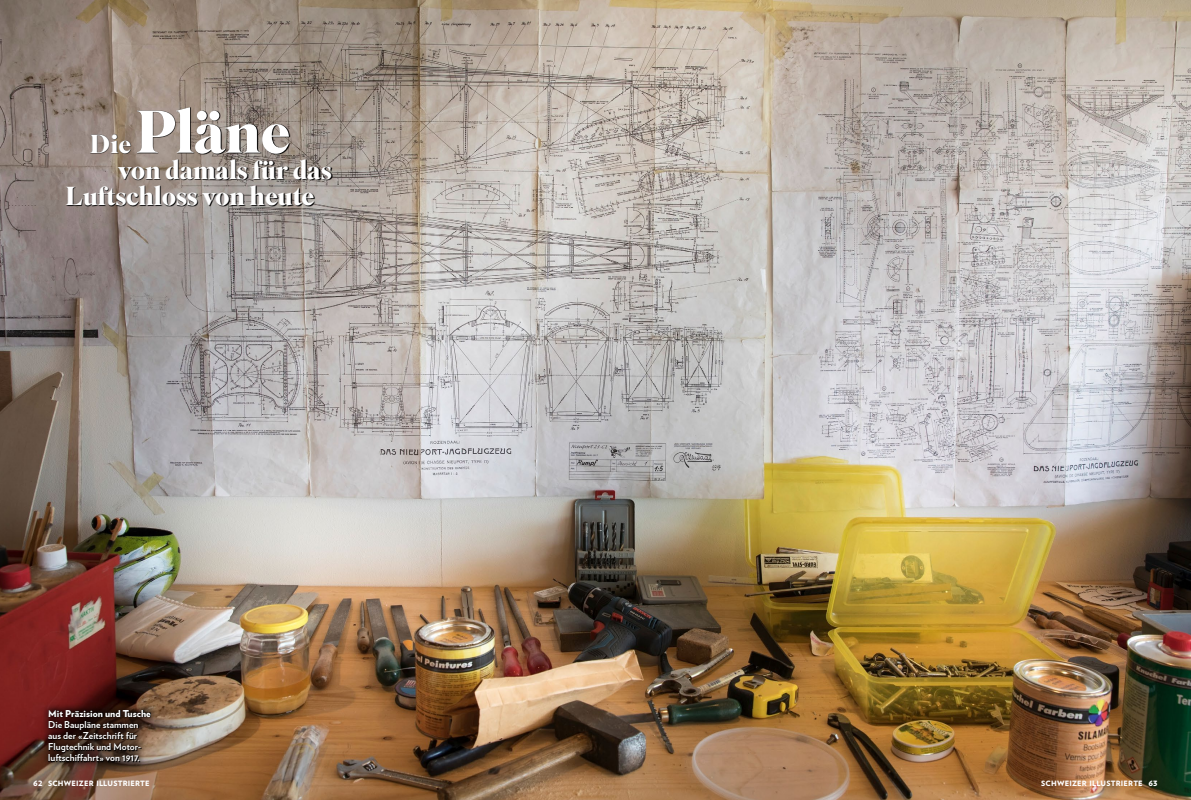
<style>
.page{position:relative;width:1191px;height:800px;background:#fff}
.page>*{position:absolute;margin:0;border:0;box-sizing:border-box;transform-origin:0 0}
._710_Umlauf_SupBo_26{font:700 60px "Superior Title";letter-spacing:-.01em;color:#fff}
._710_Umlauf_SupBo_26-2{font:700 26px/26px "Superior Title";letter-spacing:-.01em;color:#fff}
._801_Legi_9_5_VBold{font:700 9.5px/11px "Verlag";letter-spacing:.005em;color:#fff}
.t1{font:900 7.3px "Verlag";letter-spacing:.025em;color:#fff}
.s1{font-weight:900}
</style>
<div class="page">
<img style="left:0;top:0;width:1191px;height:799px">
<svg style="left:66px;top:107px;width:266px;height:99px;background:#726962"></svg>
<svg style="left:41px;top:702px;width:117px;height:66px;background:#3b231b"></svg>
<p class="_710_Umlauf_SupBo_26" style="left:136px;top:94px;width:156px">Pläne</p>
<p class="_710_Umlauf_SupBo_26-2" style="left:66px;top:158px;width:268px;text-indent:52px">von damals für das<br>Luftschloss von heute</p>
<p class="_710_Umlauf_SupBo_26-2" style="left:90px;top:132px;width:43px">Die</p>
<p class="_801_Legi_9_5_VBold" style="left:48px;top:707px;width:104px"><span class="s1">Mit Präzision und Tusche<br></span>Die Baupläne stammen aus der «Zeitschrift für<br>Flugtechnik und Motor&shy;luftschiffahrt» von 1917.</p>
<p class="t1" style="left:33px;top:777px;width:118px">62 SCHWEIZER ILLUSTRIERTE</p>
<p class="t1" style="left:1041px;top:777px;width:118px">SCHWEIZER ILLUSTRIERTE 63</p>
</div>
